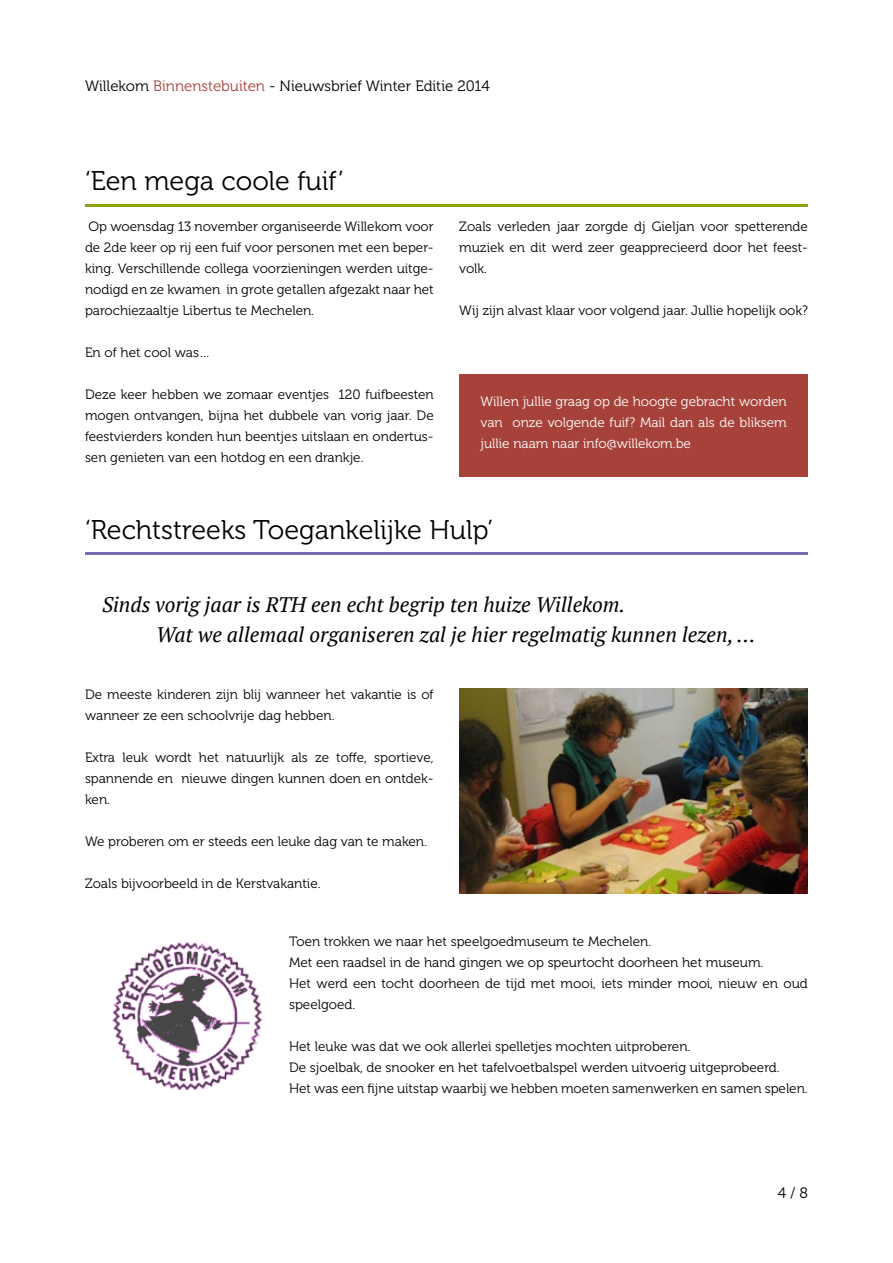
<style>
.page{position:relative;width:893px;height:1263px;background:#fff}
.page>*{position:absolute;margin:0;border:0;box-sizing:border-box;transform-origin:0 0}
.t1{font:27px "Museo 300";color:#000}
.t2{font:italic 21px/30px "PT Serif";color:#000}
.t3{font:15px "Museo 300";color:#000}
.t4{font:13.5px/21px "Museo 300";color:#000;text-align:justify}
.t5{font:13.5px/21px "Museo 300";color:#fff;text-align:justify}
.s1{color:#a7423b}
</style>
<div class="page">
<hr style="left:85px;top:204px;width:723px;height:2px;background:#8ca40f">
<div style="left:459px;top:374px;width:349px;height:102px;background:#a7423b"></div>
<hr style="left:85px;top:553px;width:723px;height:2px;background:#776db0">
<img style="left:112px;top:941px;width:150px;height:150px">
<img style="left:459px;top:689px;width:349px;height:204px">
<p class="t3" style="left:85px;top:77px;width:406px">Willekom <span class="s1">Binnenstebuiten</span> - Nieuwsbrief Winter Editie 2014</p>
<h1 class="t1" style="left:85px;top:166px;width:260px">‘Een mega coole fuif’</h1>
<p class="t4" style="left:85px;top:216px;width:350px">Op woensdag 13 november organiseerde Willekom voor de 2de keer op rij een fuif voor personen met een beper&shy;king. Verschillende collega voorzieningen werden uitge&shy;nodigd en ze kwamen in grote getallen afgezakt naar het parochiezaaltje Libertus te Mechelen.</p>
<p class="t4" style="left:85px;top:342px;width:126px">En of het cool was…</p>
<p class="t4" style="left:85px;top:384px;width:350px">Deze keer hebben we zomaar eventjes 120 fuifbeesten mogen ontvangen, bijna het dubbele van vorig jaar. De feestvierders konden hun beentjes uitslaan en ondertus&shy;sen genieten van een hotdog en een drankje.</p>
<p class="t4" style="left:459px;top:216px;width:350px">Zoals verleden jaar zorgde dj Gieljan voor spetterende muziek en dit werd zeer geapprecieerd door het feest&shy;volk.</p>
<p class="t4" style="left:459px;top:300px;width:350px">Wij zijn alvast klaar voor volgend jaar. Jullie hopelijk ook?</p>
<p class="t5" style="left:480px;top:391px;width:308px">Willen jullie graag op de hoogte gebracht worden van onze volgende fuif? Mail dan als de bliksem jullie naam naar info@willekom.be</p>
<h1 class="t1" style="left:85px;top:515px;width:409px">‘Rechtstreeks Toegankelijke Hulp’</h1>
<h2 class="t2" style="left:156px;top:589px;width:601px;text-indent:-54px">Sinds vorig jaar is RTH een echt begrip ten huize Willekom.<br>Wat we allemaal organiseren zal je hier regelmatig kunnen lezen, …</h2>
<p class="t4" style="left:85px;top:684px;width:350px">De meeste kinderen zijn blij wanneer het vakantie is of wanneer ze een schoolvrije dag hebben.</p>
<p class="t4" style="left:85px;top:747px;width:350px">Extra leuk wordt het natuurlijk als ze toffe, sportieve, spannende en nieuwe dingen kunnen doen en ontdek&shy;ken.</p>
<p class="t4" style="left:85px;top:831px;width:344px">We proberen om er steeds een leuke dag van te maken.</p>
<p class="t4" style="left:85px;top:873px;width:237px">Zoals bijvoorbeeld in de Kerstvakantie.</p>
<p class="t4" style="left:289px;top:931px;width:520px;text-align:left">Toen trokken we naar het speelgoedmuseum te Mechelen.<br>Met een raadsel in de hand gingen we op speurtocht doorheen het museum.<br>Het werd een tocht doorheen de tijd met mooi, iets minder mooi, nieuw en oud speelgoed.</p>
<p class="t4" style="left:289px;top:1036px;width:520px;text-align:left">Het leuke was dat we ook allerlei spelletjes mochten uitproberen.<br>De sjoelbak, de snooker en het tafelvoetbalspel werden uitvoerig uitgeprobeerd.<br>Het was een fijne uitstap waarbij we hebben moeten samenwerken en samen spelen.</p>
<p class="t3" style="left:778px;top:1185px;width:32px">4 / 8</p>
</div>
